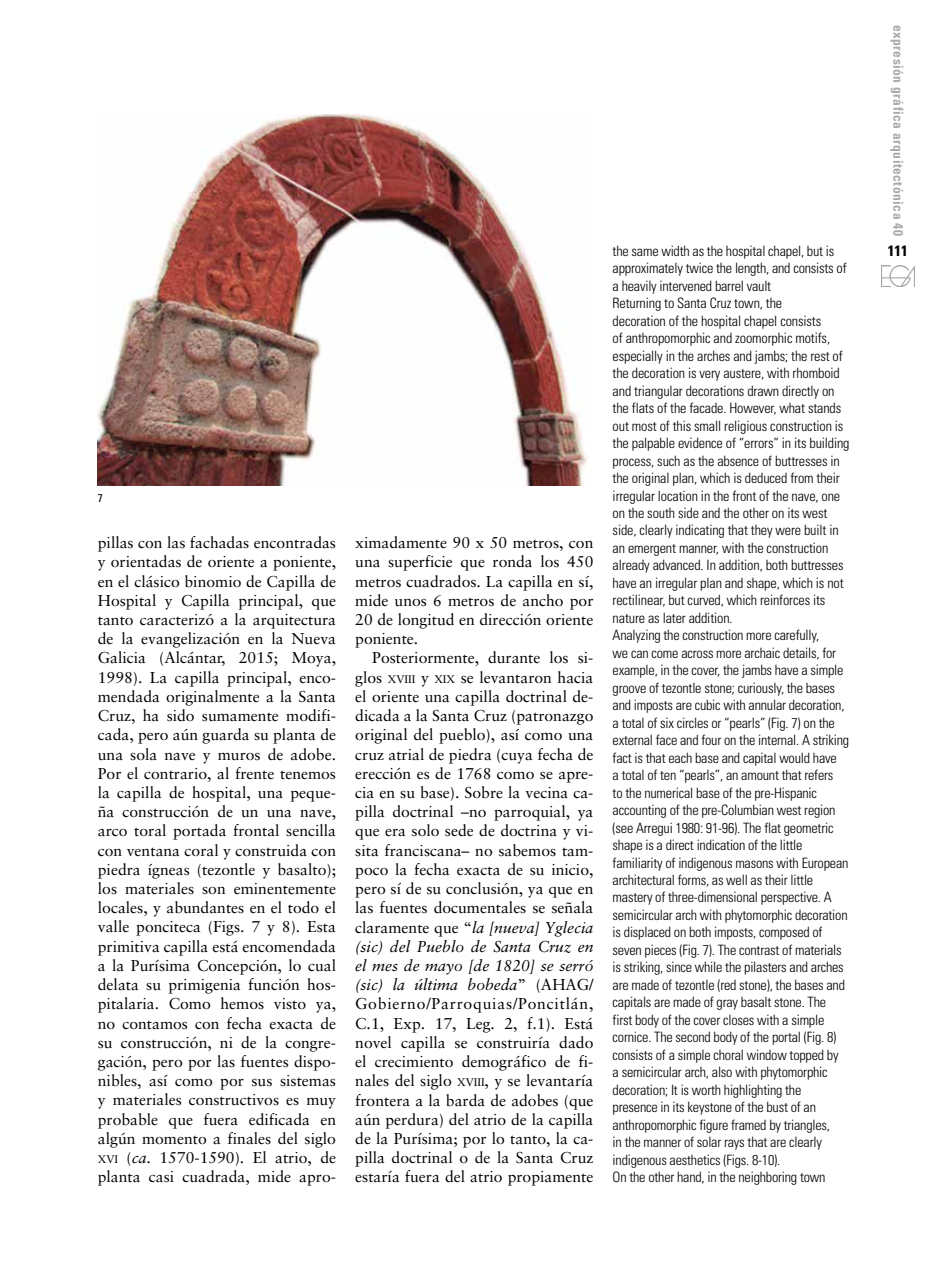
<style>
.page{position:relative;width:936px;height:1276px;background:#fff}
.page>*{position:absolute;margin:0;border:0;box-sizing:border-box;transform-origin:0 0}
.t1{font:15.75px/19.2px "Sabon";color:#000;text-align:justify}
.t2{font:700 condensed 15px "Univers";color:#000}
.t3{font:300 condensed 14.25px/17.4px "Univers";letter-spacing:-.015em;color:#000}
.t4{font:700 condensed 13.5px "Univers";letter-spacing:.035em;color:#a7a9ac}
.t5{font:condensed 11.25px "Univers";color:#000}
.s1{font-size:10.95px}
.s2{font-style:italic}
</style>
<div class="page">
<img style="left:881px;top:265px;width:33px;height:21px">
<img style="left:98px;top:115px;width:490px;height:371px">
<p class="t5" style="left:98px;top:491px;width:6px">7</p>
<p class="t1" style="left:98px;top:533px;width:240px">pillas con las fachadas encontradas y orientadas de oriente a poniente, en el clásico binomio de Capilla de Hospital y Capilla principal, que tanto caracterizó a la arquitectura de la evangelización en la Nueva Galicia (Alcántar, 2015; Moya, 1998). La capilla principal, enco&shy;mendada originalmente a la Santa Cruz, ha sido sumamente modifi&shy;cada, pero aún guarda su planta de una sola nave y muros de adobe.<br>Por el contrario, al frente tenemos la capilla de hospital, una peque&shy;ña construcción de un una nave, arco toral portada frontal sencilla con ventana coral y construida con piedra ígneas (tezontle y basalto); los materiales son eminentemente locales, y abundantes en el todo el valle ponciteca (Figs. 7 y 8). Esta primitiva capilla está encomendada a la Purísima Concepción, lo cual delata su primigenia función hos&shy;pitalaria. Como hemos visto ya, no contamos con fecha exacta de su construcción, ni de la congre&shy;gación, pero por las fuentes dispo&shy;nibles, así como por sus sistemas y materiales constructivos es muy probable que fuera edificada en algún momento a finales del siglo <span class="s1">XVI</span> (<span class="s2">ca</span>. 1570-1590). El atrio, de planta casi cuadrada, mide apro-</p>
<p class="t1" style="left:355px;top:533px;width:240px">ximadamente 90 x 50 metros, con una superficie que ronda los 450 metros cuadrados. La capilla en sí, mide unos 6 metros de ancho por 20 de longitud en dirección oriente poniente.</p>
<p class="t1" style="left:355px;top:648px;width:240px;text-indent:17px">Posteriormente, durante los si&shy;glos <span class="s1">XVIII</span> y <span class="s1">XIX</span> se levantaron hacia el oriente una capilla doctrinal de&shy;dicada a la Santa Cruz (patronazgo original del pueblo), así como una cruz atrial de piedra (cuya fecha de erección es de 1768 como se apre&shy;cia en su base). Sobre la vecina ca&shy;pilla doctrinal –no parroquial, ya que era solo sede de doctrina y vi&shy;sita franciscana– no sabemos tam&shy;poco la fecha exacta de su inicio, pero sí de su conclusión, ya que en las fuentes documentales se señala claramente que “<span class="s2">la [nueva] Yglecia (sic) del Pueblo de Santa Cruz en el mes de mayo [de 1820] se serró (sic) la última bobeda</span>” (AHAG/ Gobierno/Parroquias/Poncitlán, C.1, Exp. 17, Leg. 2, f.1). Está novel capilla se construiría dado el crecimiento demográfico de fi&shy;nales del siglo <span class="s1">XVIII</span>, y se levantaría frontera a la barda de adobes (que aún perdura) del atrio de la capilla de la Purísima; por lo tanto, la ca&shy;pilla doctrinal o de la Santa Cruz estaría fuera del atrio propiamente</p>
<p class="t3" style="left:612px;top:242px;width:238px">the same width as the hospital chapel, but is approximately twice the length, and consists of a heavily intervened barrel vault<br>Returning to Santa Cruz town, the<br>decoration of the hospital chapel consists<br>of anthropomorphic and zoomorphic motifs, especially in the arches and jambs; the rest of the decoration is very austere, with rhomboid and triangular decorations drawn directly on the flats of the facade. However, what stands out most of this small religious construction is the palpable evidence of “errors” in its building process, such as the absence of buttresses in the original plan, which is deduced from their irregular location in the front of the nave, one on the south side and the other on its west side, clearly indicating that they were built in an emergent manner, with the construction already advanced. In addition, both buttresses have an irregular plan and shape, which is not rectilinear, but curved, which reinforces its nature as later addition.<br>Analyzing the construction more carefully,<br>we can come across more archaic details, for example, in the cover, the jambs have a simple groove of tezontle stone; curiously, the bases and imposts are cubic with annular decoration, a total of six circles or “pearls” (Fig. 7) on the external face and four on the internal. A striking fact is that each base and capital would have<br>a total of ten “pearls”, an amount that refers<br>to the numerical base of the pre-Hispanic accounting of the pre-Columbian west region (see Arregui 1980: 91-96). The flat geometric shape is a direct indication of the little familiarity of indigenous masons with European architectural forms, as well as their little mastery of three-dimensional perspective. A semicircular arch with phytomorphic decoration is displaced on both imposts, composed of seven pieces (Fig. 7). The contrast of materials is striking, since while the pilasters and arches are made of tezontle (red stone), the bases and capitals are made of gray basalt stone. The<br>first body of the cover closes with a simple cornice. The second body of the portal (Fig. 8) consists of a simple choral window topped by<br>a semicircular arch, also with phytomorphic decoration; It is worth highlighting the presence in its keystone of the bust of an anthropomorphic figure framed by triangles,<br>in the manner of solar rays that are clearly indigenous aesthetics (Figs. 8-10).<br>On the other hand, in the neighboring town</p>
<p class="t4" style="left:906px;top:25px;width:213px;rotate:90deg">expresión gráfica arquitectónica 40</p>
<p class="t2" style="left:887px;top:242px;width:21px">111</p>
</div>
